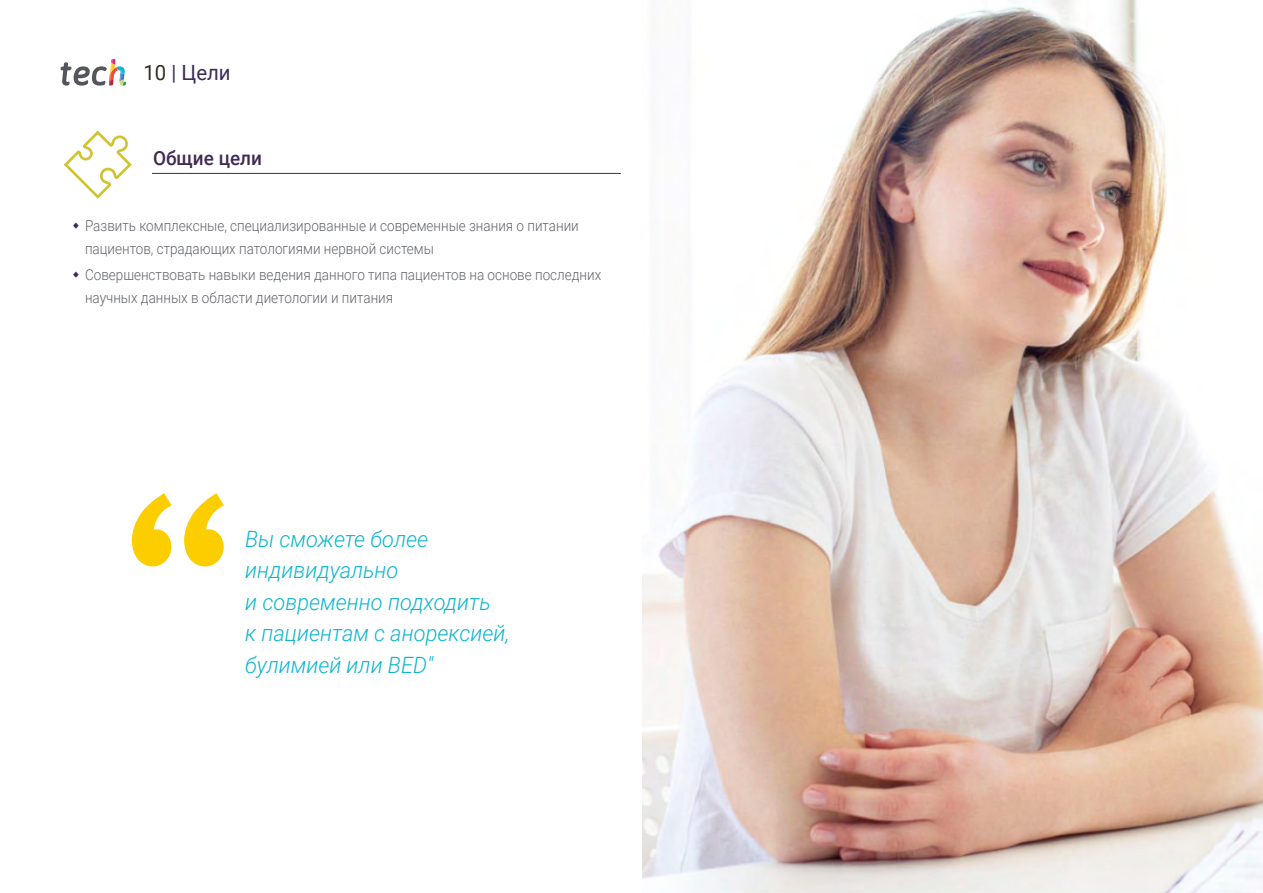
<style>
.page{position:relative;width:1263px;height:893px;background:#fff}
.page>*{position:absolute;margin:0;border:0;box-sizing:border-box;transform-origin:0 0}
.t1{font:italic 300 22.5px/31.5px "Roboto";color:#0fb6cf}
.t2{font:21px "Roboto";color:#3e2b56}
.t3{font:500 19.5px "Roboto";color:#3e2b56}
.t4{font:300 15px/22.5px "Roboto";color:#61646a;scale:.9 1}
.s1{color:#312e20}
</style>
<div class="page">
<hr style="left:152px;top:173px;width:469px;height:1px;background:#3e2b56">
<svg style="left:64px;top:130px;width:68px;height:69px"></svg>
<img style="left:642px;top:0;width:621px;height:893px">
<svg style="left:61px;top:59px;width:65px;height:27px"></svg>
<svg style="left:132px;top:493px;width:92px;height:73px"></svg>
<h2 class="t2" style="left:144px;top:57px;width:89px"><span class="s1">10</span> | Цели</h2>
<h3 class="t3" style="left:153px;top:144px;width:110px">Общие цели</h3>
<p class="t4" style="left:85px;top:214px;width:550px">Развить комплексные, специализированные и современные знания о питании пациентов, страдающих патологиями нервной системы</p>
<p class="t4" style="left:85px;top:263px;width:575px">Совершенствовать навыки ведения данного типа пациентов на основе последних научных данных в области диетологии и питания</p>
<h1 class="t1" style="left:245px;top:522px;width:266px">Вы сможете более индивидуально<br>и современно подходить<br>к пациентам с анорексией, булимией или BED"</h1>
</div>
